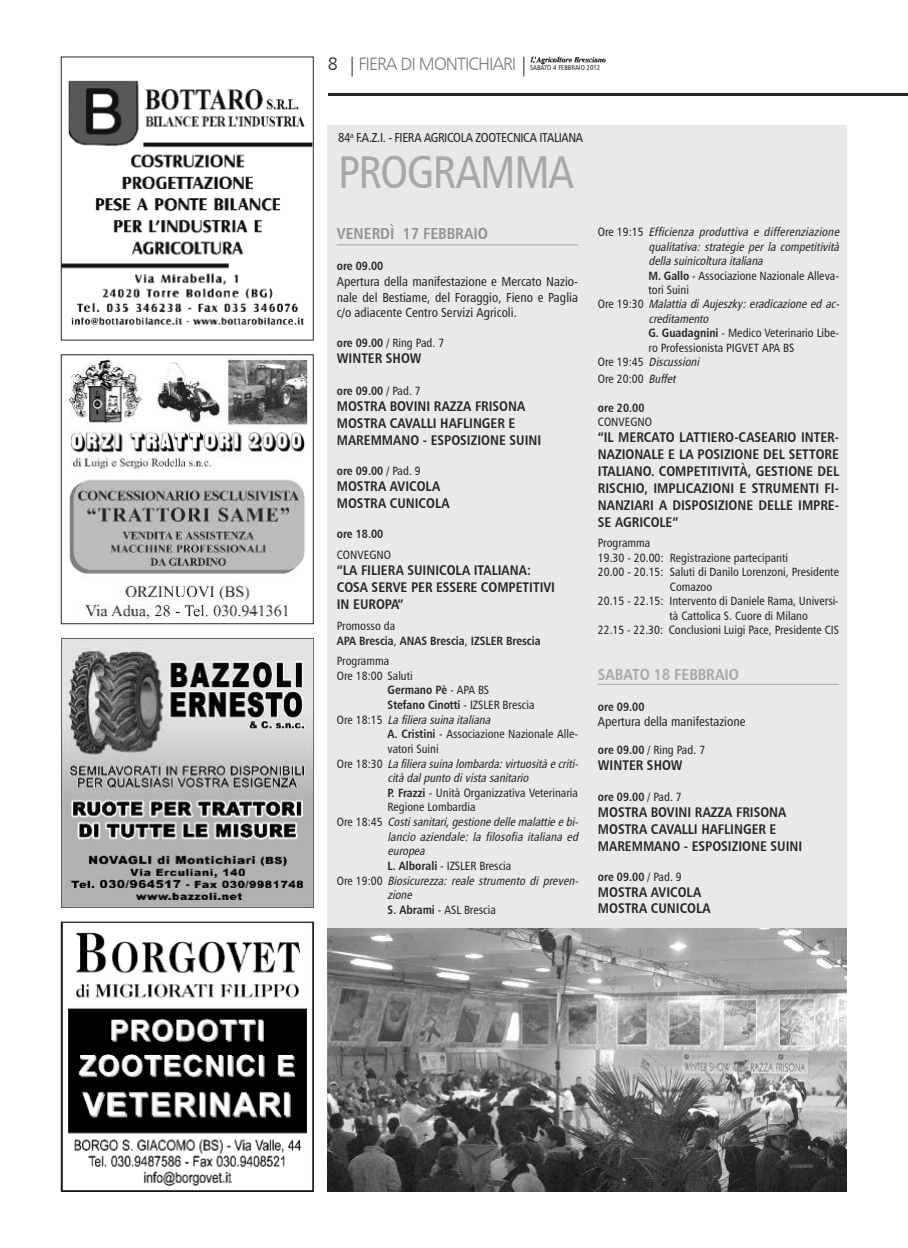
<style>
.page{position:relative;width:908px;height:1248px;background:#fff}
.page>*{position:absolute;margin:0;border:0;box-sizing:border-box;transform-origin:0 0}
.t1{font:46px "Humanist 777 BT Roman Condensed B";letter-spacing:-.025em;color:#a9a8a9}
.t2{font:18px "Humanist 777 BT Light B";letter-spacing:-.055em;color:#7d7d7d}
.t3{font:16px "Humanist 777 BT Bold Condensed B";color:#939393}
.t4{font:16px "Humanist 777 BT Bold Condensed B";color:#a9a8a9}
.t5{font:14px/16.8px "Humanist 777 BT Bold Condensed B";color:#272627}
.t6{font:13px/15.8px "Humanist 777 BT Roman Condensed B";color:#272627;text-align:justify}
.t7{font:13px "Humanist 777 BT Roman Condensed B";letter-spacing:-.03em;color:#272627}
.t8{font:12px/14.6px "Humanist 777 BT Roman Condensed B";color:#272627}
.t9{font:italic 12px "Humanist 777 BT Roman Condensed B";color:#272627}
.t10{font:12px/14.6px "Humanist 777 BT Bold Condensed B";color:#272627}
.t11{font:7px "Humanist 777 BT Roman Condensed B";color:#272627}
.s1{color:#272627}
.s2{font-family:"Humanist 777 BT Bold Condensed B"}
.s3{font-family:"Humanist 777 BT Roman Condensed B"}
.s4{font-style:normal}
.s5{font-style:italic}
</style>
<div class="page">
<hr style="left:327px;top:93px;width:580px;height:3px;background:#272627">
<svg style="left:352px;top:57px;width:1px;height:20px"></svg>
<img style="left:530px;top:56px;width:76px;height:9px">
<svg style="left:523px;top:57px;width:1px;height:20px"></svg>
<div style="left:327px;top:125px;width:519px;height:1066px;background:#e9e9e9"></div>
<hr style="left:336px;top:244px;width:241px;height:1px;background:#a9a8a9">
<hr style="left:597px;top:684px;width:241px;height:1px;background:#a9a8a9">
<img style="left:68px;top:932px;width:239px;height:254px">
<div style="left:61px;top:921px;width:252px;height:270px;border:1px solid #272627"></div>
<img style="left:66px;top:358px;width:245px;height:261px">
<div style="left:61px;top:354px;width:252px;height:270px;border:1px solid #272627"></div>
<img style="left:63px;top:80px;width:248px;height:245px">
<img style="left:327px;top:928px;width:519px;height:263px">
<img style="left:61px;top:638px;width:252px;height:269px">
<h2 class="t2" style="left:327px;top:53px;width:190px"><span class="s1">8</span> FIERA DI MONTICHIARI</h2>
<p class="t11" style="left:530px;top:63px;width:72px">SABATO 4 FEBBRAIO 2012</p>
<p class="t7" style="left:338px;top:129px;width:246px">84<sup>a</sup> F.A.Z.I. - FIERA AGRICOLA ZOOTECNICA ITALIANA</p>
<h1 class="t1" style="left:338px;top:144px;width:237px">PROGRAMMA</h1>
<h3 class="t3" style="left:336px;top:224px;width:153px">VENERDÌ 17 FEBBRAIO</h3>
<p class="t10" style="left:336px;top:258px;width:48px">ORE 09.00</p>
<p class="t6" style="left:336px;top:273px;width:242px">Apertura della manifestazione e Mercato Nazio&shy;nale del Bestiame, del Foraggio, Fieno e Paglia c/o adiacente Centro Servizi Agricoli.</p>
<p class="t8" style="left:336px;top:335px;width:109px"><span class="s2">ORE 09.00</span> / Ring Pad. 7</p>
<p class="t5" style="left:336px;top:349px;width:86px">WINTER SHOW</p>
<p class="t10" style="left:336px;top:383px;width:85px">ORE 09.00 <span class="s3">/ Pad. 7</span></p>
<p class="t5" style="left:336px;top:397px;width:206px">MOSTRA BOVINI RAZZA FRISONA<br>MOSTRA CAVALLI HAFLINGER E<br>MAREMMANO - ESPOSIZIONE SUINI</p>
<p class="t10" style="left:336px;top:463px;width:85px">ORE 09.00 <span class="s3">/ Pad. 9</span></p>
<p class="t5" style="left:336px;top:477px;width:114px">MOSTRA AVICOLA<br>MOSTRA CUNICOLA</p>
<p class="t10" style="left:336px;top:526px;width:48px">ORE 18.00</p>
<p class="t8" style="left:336px;top:547px;width:56px">CONVEGNO</p>
<p class="t5" style="left:336px;top:561px;width:220px">“LA FILIERA SUINICOLA ITALIANA:<br>COSA SERVE PER ESSERE COMPETITIVI<br>IN EUROPA”</p>
<p class="t8" style="left:336px;top:618px;width:60px">Promosso da</p>
<p class="t10" style="left:336px;top:633px;width:205px">APA BRESCIA<span class="s3">,</span> ANAS BRESCIA<span class="s3">,</span> IZSLER BRESCIA</p>
<p class="t8" style="left:336px;top:653px;width:77px">Programma<br>Ore 18:00 Saluti</p>
<p class="t10" style="left:387px;top:682px;width:148px">GERMANO PÈ <span class="s3">- APA BS<br></span>STEFANO CINOTTI <span class="s3">- IZSLER Brescia</span></p>
<p class="t9" style="left:336px;top:712px;width:158px"><span class="s4">O r e 1 8 : 1 5</span> La filiera suina italiana</p>
<p class="t8" style="left:387px;top:726px;width:192px"><span class="s2">A. CRISTINI</span> - Associazione Nazionale Alle-</p>
<p class="t8" style="left:387px;top:741px;width:53px">vatori Suini</p>
<p class="t9" style="left:336px;top:755px;width:245px"><span class="s4">O r e 1 8 : 3 0</span> La filiera suina lombarda: virtuosità e criti-</p>
<p class="t9" style="left:387px;top:770px;width:145px">cità dal punto di vista sanitario</p>
<p class="t8" style="left:387px;top:785px;width:192px"><span class="s2">P. FRAZZI</span> - Unità Organizzativa Veterinaria</p>
<p class="t8" style="left:387px;top:799px;width:90px">Regione Lombardia</p>
<p class="t9" style="left:336px;top:814px;width:245px"><span class="s4">O r e 1 8 : 4 5</span> Costi sanitari, gestione delle malattie e bi-</p>
<p class="t9" style="left:387px;top:829px;width:195px">lancio aziendale: la filosofia italiana ed</p>
<p class="t9" style="left:387px;top:843px;width:42px">europea</p>
<p class="t8" style="left:387px;top:858px;width:125px"><span class="s2">L. ALBORALI</span> - IZSLER Brescia</p>
<p class="t9" style="left:336px;top:872px;width:245px"><span class="s4">O r e 1 9 : 0 0</span> Biosicurezza: reale strumento di preven-</p>
<p class="t9" style="left:387px;top:887px;width:29px">zione</p>
<p class="t8" style="left:387px;top:902px;width:110px"><span class="s2">S. ABRAMI</span> - ASL Brescia</p>
<p class="t9" style="left:597px;top:225px;width:245px"><span class="s4">O r e 1 9 : 1 5</span> Efficienza produttiva e differenziazione</p>
<p class="t9" style="left:648px;top:239px;width:195px">qualitativa: strategie per la competitività</p>
<p class="t9" style="left:648px;top:253px;width:119px">della suinicoltura italiana</p>
<p class="t8" style="left:648px;top:268px;width:192px"><span class="s2">M. GALLO</span> - Associazione Nazionale Alleva-</p>
<p class="t8" style="left:648px;top:282px;width:42px">tori Suini</p>
<p class="t9" style="left:597px;top:297px;width:245px"><span class="s4">O r e 1 9 : 3 0</span> Malattia di Aujeszky: eradicazione ed ac-</p>
<p class="t9" style="left:648px;top:311px;width:64px">creditamento</p>
<p class="t8" style="left:648px;top:325px;width:192px"><span class="s2">G. GUADAGNINI</span> - Medico Veterinario Libe-</p>
<p class="t8" style="left:648px;top:340px;width:147px">ro Professionista PIGVET APA BS</p>
<p class="t9" style="left:597px;top:354px;width:106px"><span class="s4">O r e 1 9 : 4 5</span> Discussioni</p>
<p class="t8" style="left:597px;top:371px;width:82px">Ore 20:00 <span class="s5">Buffet</span></p>
<p class="t10" style="left:597px;top:400px;width:48px">ORE 20.00</p>
<p class="t8" style="left:597px;top:415px;width:56px">CONVEGNO</p>
<p class="t5" style="left:597px;top:429px;width:242px;text-align:justify">“IL MERCATO LATTIERO-CASEARIO INTER-NAZIONALE E LA POSIZIONE DEL SETTORE ITALIANO. COMPETITIVITÀ, GESTIONE DEL RISCHIO, IMPLICAZIONI E STRUMENTI FI-NANZIARI A DISPOSIZIONE DELLE IMPRE-SE AGRICOLE”</p>
<p class="t8" style="left:597px;top:535px;width:54px">Programma</p>
<p class="t8" style="left:597px;top:550px;width:191px">19.30 - 20.00: Registrazione partecipanti</p>
<p class="t8" style="left:597px;top:564px;width:242px">20.00 - 20.15: Saluti di Danilo Lorenzoni, Presidente</p>
<p class="t8" style="left:669px;top:579px;width:44px">Comazoo</p>
<p class="t8" style="left:597px;top:593px;width:242px">20.15 - 22.15: Intervento di Daniele Rama, Universi-</p>
<p class="t8" style="left:669px;top:607px;width:140px">tà Cattolica S. Cuore di Milano</p>
<p class="t8" style="left:597px;top:622px;width:242px">22.15 - 22.30: Conclusioni Luigi Pace, Presidente CIS</p>
<h3 class="t4" style="left:597px;top:664px;width:143px">SABATO 18 FEBBRAIO</h3>
<p class="t10" style="left:597px;top:699px;width:48px">ORE 09.00</p>
<p class="t6" style="left:597px;top:713px;width:149px">Apertura della manifestazione</p>
<p class="t8" style="left:597px;top:742px;width:109px"><span class="s2">ORE 09.00</span> / Ring Pad. 7</p>
<p class="t5" style="left:597px;top:756px;width:86px">WINTER SHOW</p>
<p class="t10" style="left:597px;top:789px;width:85px">ORE 09.00 <span class="s3">/ Pad. 7</span></p>
<p class="t5" style="left:597px;top:803px;width:206px">MOSTRA BOVINI RAZZA FRISONA<br>MOSTRA CAVALLI HAFLINGER E<br>MAREMMANO - ESPOSIZIONE SUINI</p>
<p class="t10" style="left:597px;top:868px;width:85px">ORE 09.00 <span class="s3">/ Pad. 9</span></p>
<p class="t5" style="left:597px;top:882px;width:114px">MOSTRA AVICOLA<br>MOSTRA CUNICOLA</p>
</div>
